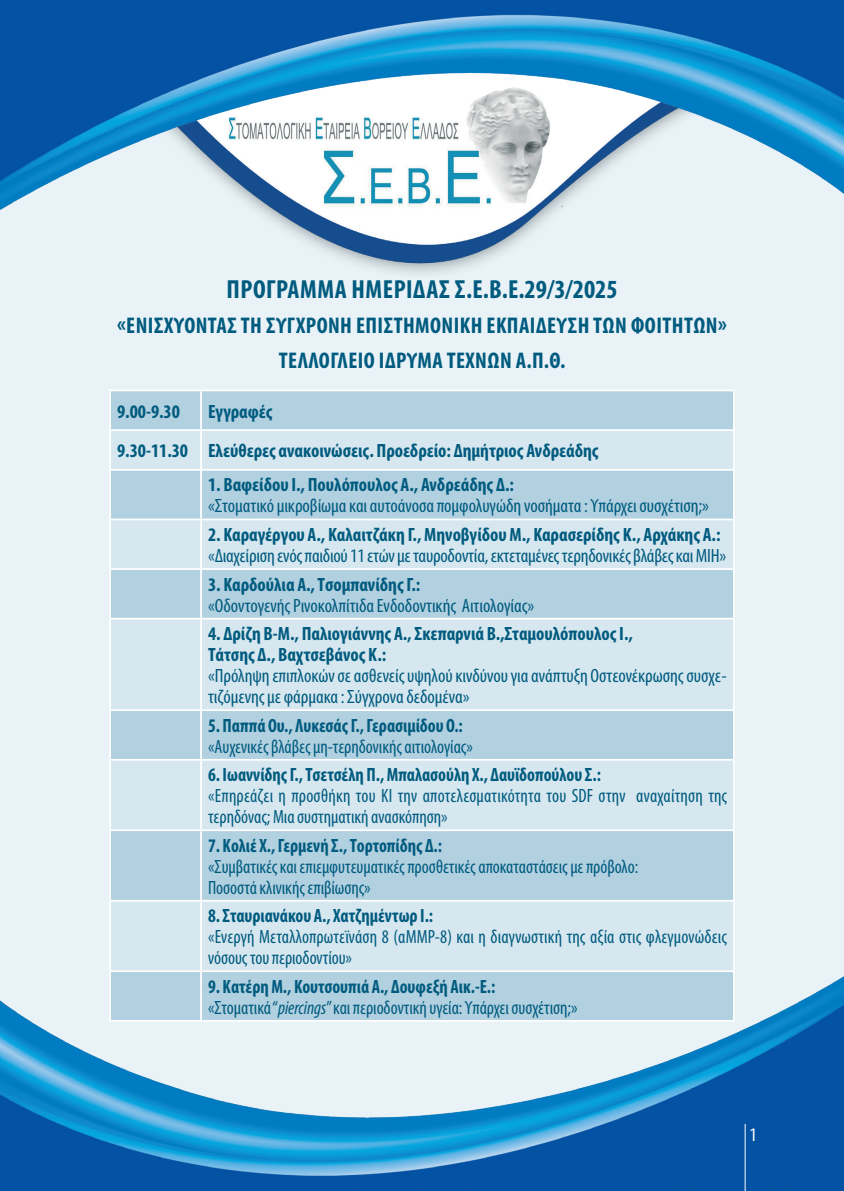
<style>
.page{position:relative;width:844px;height:1191px;background:#fff}
.page>*{position:absolute;margin:0;border:0;box-sizing:border-box;transform-origin:0 0}
.t1{font:700 condensed 26.25px "Myriad Pro";letter-spacing:.02em;color:#005b7f}
.t2{font:700 condensed 22.75px "Myriad Pro";letter-spacing:.02em;color:#005b7f}
.t3{font:condensed 19.25px/21px "Myriad Pro";color:#005b7f;scale:.95 1}
.t4{font:condensed 19.25px/21px "Myriad Pro";color:#005b7f}
.t5{font:700 condensed 19.25px/39.7px "Myriad Pro";color:#005b7f}
.t6{font:700 condensed 19.25px "Myriad Pro";color:#005b7f;scale:.95 1}
.t7{font:condensed 19.25px "Myriad Pro";color:#fff}
.s1{font-weight:700}
.s2{font-style:italic}
</style>
<div class="page">
<div style="left:0;top:0;width:843px;height:1191px;background:#e8f2f7"></div>
<img style="left:0;top:873px;width:843px;height:318px">
<hr style="left:744px;top:1124px;width:1px;height:67px;background:#fff">
<img style="left:0;top:0;width:843px;height:273px">
<svg style="left:111px;top:391px;width:621px;height:78px;background:#c3dbe7"></svg>
<div style="left:111px;top:471px;width:621px;height:549px;background:#b1d0e0"></div>
<svg style="left:111px;top:520px;width:621px;height:450px;background:#c8dee9"></svg>
<hr style="left:109px;top:389px;width:92px;height:2px;background:#fff">
<hr style="left:109px;top:391px;width:2px;height:38px;background:#fff">
<hr style="left:201px;top:389px;width:533px;height:2px;background:#fff">
<hr style="left:200px;top:391px;width:2px;height:38px;background:#fff">
<hr style="left:732px;top:391px;width:2px;height:38px;background:#fff">
<hr style="left:109px;top:429px;width:92px;height:2px;background:#fff">
<hr style="left:109px;top:431px;width:2px;height:38px;background:#fff">
<hr style="left:201px;top:429px;width:533px;height:2px;background:#fff">
<hr style="left:200px;top:431px;width:2px;height:38px;background:#fff">
<hr style="left:732px;top:431px;width:2px;height:38px;background:#fff">
<hr style="left:109px;top:469px;width:92px;height:2px;background:#fff">
<hr style="left:109px;top:471px;width:2px;height:47px;background:#fff">
<hr style="left:201px;top:469px;width:533px;height:2px;background:#fff">
<hr style="left:200px;top:471px;width:2px;height:47px;background:#fff">
<hr style="left:732px;top:471px;width:2px;height:47px;background:#fff">
<hr style="left:109px;top:518px;width:92px;height:2px;background:#fff">
<hr style="left:109px;top:520px;width:2px;height:48px;background:#fff">
<hr style="left:201px;top:518px;width:533px;height:2px;background:#fff">
<hr style="left:200px;top:520px;width:2px;height:48px;background:#fff">
<hr style="left:732px;top:520px;width:2px;height:48px;background:#fff">
<hr style="left:109px;top:568px;width:92px;height:2px;background:#fff">
<hr style="left:109px;top:570px;width:2px;height:48px;background:#fff">
<hr style="left:201px;top:568px;width:533px;height:2px;background:#fff">
<hr style="left:200px;top:570px;width:2px;height:48px;background:#fff">
<hr style="left:732px;top:570px;width:2px;height:48px;background:#fff">
<hr style="left:109px;top:618px;width:92px;height:1px;background:#fff">
<hr style="left:109px;top:619px;width:2px;height:90px;background:#fff">
<hr style="left:201px;top:618px;width:533px;height:1px;background:#fff">
<hr style="left:200px;top:619px;width:2px;height:90px;background:#fff">
<hr style="left:732px;top:619px;width:2px;height:90px;background:#fff">
<hr style="left:109px;top:709px;width:92px;height:2px;background:#fff">
<hr style="left:109px;top:711px;width:2px;height:48px;background:#fff">
<hr style="left:201px;top:709px;width:533px;height:2px;background:#fff">
<hr style="left:200px;top:711px;width:2px;height:48px;background:#fff">
<hr style="left:732px;top:711px;width:2px;height:48px;background:#fff">
<hr style="left:109px;top:759px;width:92px;height:1px;background:#fff">
<hr style="left:109px;top:760px;width:2px;height:69px;background:#fff">
<hr style="left:201px;top:759px;width:533px;height:1px;background:#fff">
<hr style="left:200px;top:760px;width:2px;height:69px;background:#fff">
<hr style="left:732px;top:760px;width:2px;height:69px;background:#fff">
<hr style="left:109px;top:829px;width:92px;height:2px;background:#fff">
<hr style="left:109px;top:831px;width:2px;height:69px;background:#fff">
<hr style="left:201px;top:829px;width:533px;height:2px;background:#fff">
<hr style="left:200px;top:831px;width:2px;height:69px;background:#fff">
<hr style="left:732px;top:831px;width:2px;height:69px;background:#fff">
<hr style="left:109px;top:900px;width:92px;height:1px;background:#fff">
<hr style="left:109px;top:901px;width:2px;height:69px;background:#fff">
<hr style="left:201px;top:900px;width:533px;height:1px;background:#fff">
<hr style="left:200px;top:901px;width:2px;height:69px;background:#fff">
<hr style="left:732px;top:901px;width:2px;height:69px;background:#fff">
<hr style="left:109px;top:970px;width:92px;height:2px;background:#fff">
<hr style="left:109px;top:972px;width:2px;height:48px;background:#fff">
<hr style="left:201px;top:970px;width:533px;height:2px;background:#fff">
<hr style="left:200px;top:972px;width:2px;height:48px;background:#fff">
<hr style="left:732px;top:972px;width:2px;height:48px;background:#fff">
<hr style="left:109px;top:1020px;width:92px;height:1px;background:#fff">
<hr style="left:201px;top:1020px;width:533px;height:1px;background:#fff">
<h1 class="t1" style="left:226px;top:272px;width:392px">ΠΡΟΓΡΑΜΜΑ ΗΜΕΡΙΔΑΣ Σ.Ε.Β.Ε.29/3/2025</h1>
<p class="t2" style="left:117px;top:311px;width:181px">«Ενισχύοντας τη σύγχρο</p>
<p class="t2" style="left:328px;top:311px;width:40px">νη επιστημο</p>
<p class="t2" style="left:441px;top:311px;width:56px">νική εκπαίδευση</p>
<p class="t2" style="left:593px;top:311px;width:63px">των φοιτητώ</p>
<p class="t2" style="left:705px;top:311px;width:22px">ν»</p>
<p class="t2" style="left:279px;top:346px;width:209px">ΤΕΛΛΟΓΛΕΙΟ ΙΔΡΥΜΑ ΤΕΧΝΩΝ</p>
<p class="t2" style="left:515px;top:346px;width:51px">Α.Π.Θ.</p>
<p class="t5" style="left:117px;top:391px;width:483px;text-indent:91px">Εγγραφές<br>9.30-11.30 Ελεύθερες ανακοινώσεις. Προεδρείο: Δημήτριος Ανδρεάδης</p>
<p class="t5" style="left:208px;top:464px;width:307px">1. Βαφείδου Ι., Πουλόπουλος Α., Ανδρεάδης Δ.:</p>
<p class="t4" style="left:208px;top:495px;width:502px">«Στοματικό μικροβίωμα και αυτοάνοσα πομφολυγώδη νοσήματα : Υπάρχει συσχέτιση;»</p>
<p class="t5" style="left:208px;top:514px;width:514px">2. Καραγέργου Α., Καλαιτζάκη Γ., Μηνοβγίδου Μ., Καρασερίδης Κ., Αρχάκης Α.:</p>
<p class="t4" style="left:208px;top:545px;width:519px">«Διαχείριση ενός παιδιού 11 ετών με ταυροδοντία, εκτεταμένες τερηδονικές βλάβες και MIH»</p>
<p class="t5" style="left:208px;top:564px;width:214px">3. Καρδούλια Α., Τσομπανίδης Γ.:</p>
<p class="t4" style="left:208px;top:594px;width:328px">«Οδοντογενής Pινοκολπίτιδα Ενδοδοντικής Αιτιολογίας»</p>
<p class="t5" style="left:208px;top:623px;width:426px;line-height:21px">4. Δρίζη Β-Μ., Παλιογιάννης Α., Σκεπαρνιά Β.,Σταμουλόπουλος Ι.,<br>Τάτσης Δ., Βαχτσεβάνος Κ.:</p>
<p class="t4" style="left:208px;top:665px;width:520px">«Πρόληψη επιπλοκών σε ασθενείς υψηλού κινδύνου για ανάπτυξη Οστεονέκρωσης συσχε&shy;τιζόμενης με φάρμακα : Σύγχρονα δεδομένα»</p>
<p class="t6" style="left:208px;top:713px;width:269px">5. Παππά Ου., Λυκεσάς Γ., Γερασιμίδου Ο.:</p>
<p class="t3" style="left:208px;top:735px;width:280px">«Αυχενικές βλάβες μη-τερηδονικής αιτιολογίας»</p>
<p class="t6" style="left:208px;top:763px;width:415px">6. Ιωαννίδης Γ., Τσετσέλη Π., Μπαλασούλη Χ., Δαυϊδοπούλου Σ.:</p>
<p class="t3" style="left:208px;top:785px;width:548px">«Επηρεάζει η προσθήκη του ΚΙ την αποτελεσματικότητα του SDF στην αναχαίτηση της τερηδόνας; Μια συστηματική ανασκόπηση»</p>
<p class="t6" style="left:208px;top:833px;width:248px">7. Κολιέ Χ., Γερμενή Σ., Τορτοπίδης Δ.:</p>
<p class="t3" style="left:208px;top:855px;width:454px">«Συμβατικές και επιεμφυτευματικές προσθετικές αποκαταστάσεις με πρόβολο:<br>Ποσοστά κλινικής επιβίωσης»</p>
<p class="t6" style="left:208px;top:903px;width:238px">8. Σταυριανάκου Α., Χατζημέντωρ Ι.:</p>
<p class="t3" style="left:208px;top:926px;width:547px">«Ενεργή Μεταλλοπρωτεϊνάση 8 (αMMP-8) και η διαγνωστική της αξία στις φλεγμονώδεις νόσους του περιοδοντίου»</p>
<p class="t3" style="left:208px;top:975px;width:390px"><span class="s1">9. Κατέρη Μ., Κουτσουπιά Α., Δουφεξή Αικ.-Ε.:<br></span>«Στοματικά “<span class="s2">piercings</span>” και περιοδοντική υγεία: Υπάρχει συσχέτιση;»</p>
<p class="t5" style="left:117px;top:391px;width:64px">9.00-9.30</p>
<p class="t7" style="left:749px;top:1123px;width:9px">1</p>
</div>
